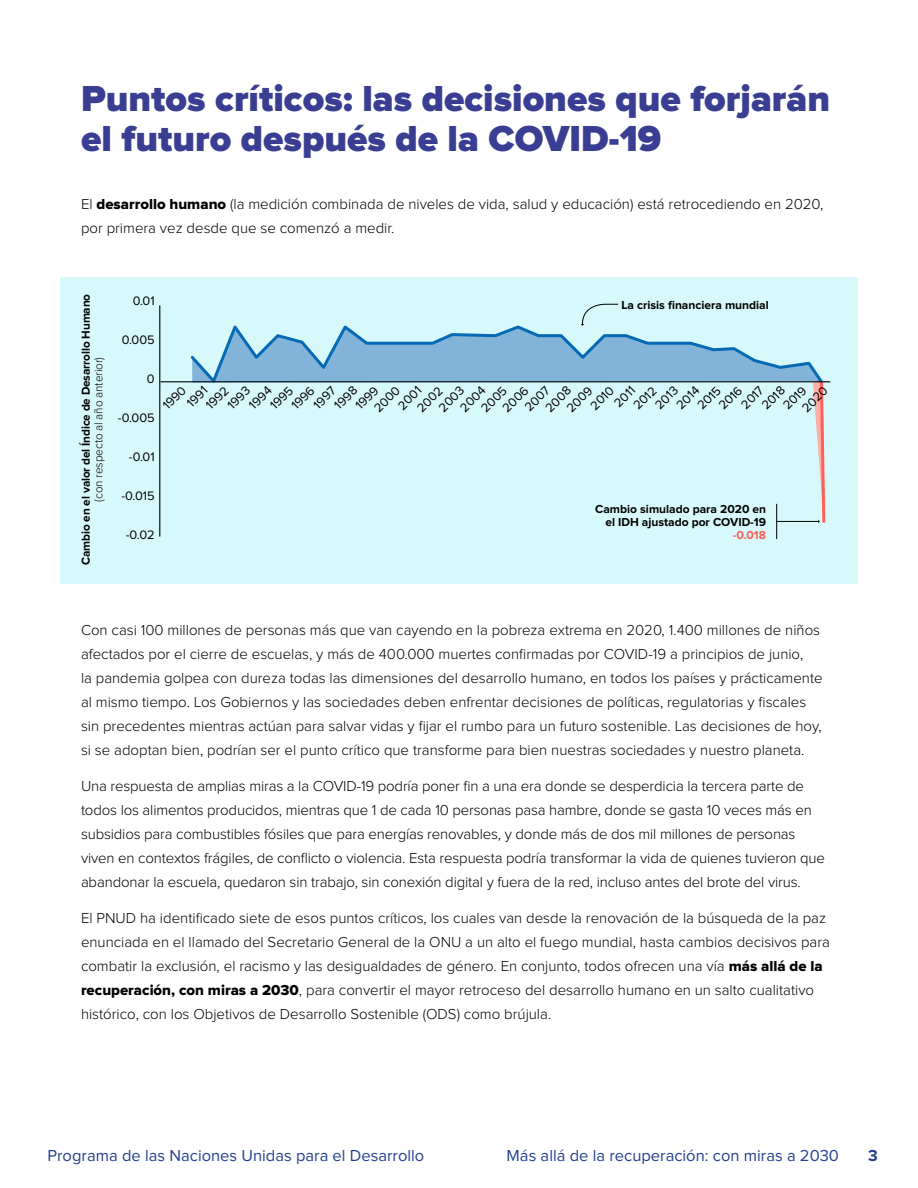
<style>
.page{position:relative;width:918px;height:1188px;background:#fff}
.page>*{position:absolute;margin:0;border:0;box-sizing:border-box;transform-origin:0 0}
.t1{font:900 37.5px/40.5px "Proxima Nova";color:#3a3e92}
.t2{font:16.5px "Proxima Nova";color:#25408f}
.t3{font:700 16.5px "Proxima Nova";color:#25408f}
.t4{font:300 15px/24px "Proxima Nova";color:#000}
.t5{font:12.75px "Proxima Nova";color:#000}
.t6{font:700 12px/12.9px "Proxima Nova";color:#000;text-align:right}
.t7{font:300 12px "Proxima Nova";letter-spacing:-.01em;color:#000}
.t8{font:700 12px "Proxima Nova";color:#ff5f55}
.s1{font-family:"Proxima Nova Extrabld";font-weight:400}
</style>
<div class="page">
<div style="left:60px;top:277px;width:798px;height:307px;background:#d8f9fb"></div>
<hr style="left:159px;top:305px;width:1px;height:232px;background:#000">
<hr style="left:161px;top:381px;width:669px;height:1px;background:#000">
<hr style="left:776px;top:504px;width:1px;height:35px;background:#000">
<svg style="left:188px;top:303px;width:639px;height:221px"></svg>
<h1 class="t1" style="left:81px;top:79px;width:751px">Puntos críticos: las decisiones que forjarán el futuro después de la COVID-19</h1>
<p class="t4" style="left:81px;top:192px;width:744px">El <span class="s1">desarrollo humano</span> (la medición combinada de niveles de vida, salud y educación) está retrocediendo en 2020, por primera vez desde que se comenzó a medir.</p>
<p class="t6" style="left:80px;top:565px;width:273px;rotate:-90deg">Cambio en el valor del Índice de Desarrollo Humano</p>
<p class="t7" style="left:92px;top:502px;width:146px;rotate:-90deg">(con respecto al año anterior)</p>
<p class="t5" style="left:133px;top:294px;width:24px">0.01</p>
<p class="t5" style="left:122px;top:333px;width:35px">0.005</p>
<p class="t5" style="left:147px;top:372px;width:9px">0</p>
<p class="t5" style="left:118px;top:411px;width:38px">-0.005</p>
<p class="t5" style="left:129px;top:450px;width:27px">-0.01</p>
<p class="t5" style="left:121px;top:489px;width:35px">-0.015</p>
<p class="t5" style="left:126px;top:528px;width:31px">-0.02</p>
<p class="t6" style="left:621px;top:299px;width:149px">La crisis financiera mundial</p>
<p class="t5" style="left:522px;top:404px;width:31px;rotate:-45deg">2007</p>
<p class="t5" style="left:310px;top:402px;width:27px;rotate:-45deg">1997</p>
<p class="t5" style="left:738px;top:402px;width:28px;rotate:-45deg">2017</p>
<p class="t5" style="left:246px;top:402px;width:28px;rotate:-45deg">1994</p>
<p class="t5" style="left:457px;top:405px;width:32px;rotate:-45deg">2004</p>
<p class="t5" style="left:673px;top:402px;width:28px;rotate:-45deg">2014</p>
<p class="t5" style="left:288px;top:402px;width:28px;rotate:-45deg">1996</p>
<p class="t5" style="left:353px;top:402px;width:28px;rotate:-45deg">1999</p>
<p class="t5" style="left:500px;top:405px;width:32px;rotate:-45deg">2006</p>
<p class="t5" style="left:564px;top:405px;width:32px;rotate:-45deg">2009</p>
<p class="t5" style="left:716px;top:402px;width:29px;rotate:-45deg">2016</p>
<p class="t5" style="left:780px;top:402px;width:29px;rotate:-45deg">2019</p>
<p class="t5" style="left:160px;top:402px;width:29px;rotate:-45deg">1990</p>
<p class="t5" style="left:184px;top:400px;width:25px;rotate:-45deg">1991</p>
<p class="t5" style="left:371px;top:405px;width:32px;rotate:-45deg">2000</p>
<p class="t5" style="left:799px;top:405px;width:32px;rotate:-45deg">2020</p>
<p class="t5" style="left:587px;top:403px;width:29px;rotate:-45deg">2010</p>
<p class="t5" style="left:611px;top:400px;width:25px;rotate:-45deg">2011</p>
<p class="t5" style="left:759px;top:402px;width:29px;rotate:-45deg">2018</p>
<p class="t5" style="left:331px;top:402px;width:28px;rotate:-45deg">1998</p>
<p class="t5" style="left:542px;top:405px;width:32px;rotate:-45deg">2008</p>
<p class="t5" style="left:225px;top:402px;width:28px;rotate:-45deg">1993</p>
<p class="t5" style="left:436px;top:405px;width:32px;rotate:-45deg">2003</p>
<p class="t5" style="left:652px;top:402px;width:28px;rotate:-45deg">2013</p>
<p class="t5" style="left:267px;top:402px;width:28px;rotate:-45deg">1995</p>
<p class="t5" style="left:478px;top:405px;width:32px;rotate:-45deg">2005</p>
<p class="t5" style="left:695px;top:402px;width:29px;rotate:-45deg">2015</p>
<p class="t5" style="left:203px;top:402px;width:28px;rotate:-45deg">1992</p>
<p class="t5" style="left:414px;top:405px;width:32px;rotate:-45deg">2002</p>
<p class="t5" style="left:630px;top:402px;width:29px;rotate:-45deg">2012</p>
<p class="t5" style="left:395px;top:403px;width:29px;rotate:-45deg">2001</p>
<p class="t6" style="left:595px;top:503px;width:172px">Cambio simulado para 2020 en el IDH ajustado por COVID-19</p>
<p class="t8" style="left:733px;top:528px;width:35px">-0.018</p>
<p class="t4" style="left:81px;top:618px;width:743px">Con casi 100 millones de personas más que van cayendo en la pobreza extrema en 2020, 1.400 millones de niños afectados por el cierre de escuelas, y más de 400.000 muertes confirmadas por COVID-19 a principios de junio,<br>la pandemia golpea con dureza todas las dimensiones del desarrollo humano, en todos los países y prácticamente al mismo tiempo. Los Gobiernos y las sociedades deben enfrentar decisiones de políticas, regulatorias y fiscales sin precedentes mientras actúan para salvar vidas y fijar el rumbo para un futuro sostenible. Las decisiones de hoy, si se adoptan bien, podrían ser el punto crítico que transforme para bien nuestras sociedades y nuestro planeta.</p>
<p class="t4" style="left:81px;top:774px;width:746px">Una respuesta de amplias miras a la COVID-19 podría poner fin a una era donde se desperdicia la tercera parte de todos los alimentos producidos, mientras que 1 de cada 10 personas pasa hambre, donde se gasta 10 veces más en subsidios para combustibles fósiles que para energías renovables, y donde más de dos mil millones de personas viven en contextos frágiles, de conflicto o violencia. Esta respuesta podría transformar la vida de quienes tuvieron que abandonar la escuela, quedaron sin trabajo, sin conexión digital y fuera de la red, incluso antes del brote del virus.</p>
<p class="t4" style="left:81px;top:906px;width:750px">El PNUD ha identificado siete de esos puntos críticos, los cuales van desde la renovación de la búsqueda de la paz enunciada en el llamado del Secretario General de la ONU a un alto el fuego mundial, hasta cambios decisivos para combatir la exclusión, el racismo y las desigualdades de género. En conjunto, todos ofrecen una vía <span class="s1">más allá de la recuperación, con miras a 2030</span>, para convertir el mayor retroceso del desarrollo humano en un salto cualitativo histórico, con los Objetivos de Desarrollo Sostenible (ODS) como brújula.</p>
<p class="t2" style="left:48px;top:1146px;width:378px">Programa de las Naciones Unidas para el Desarrollo</p>
<p class="t2" style="left:507px;top:1146px;width:334px">Más allá de la recuperación: con miras a 2030</p>
<p class="t3" style="left:868px;top:1146px;width:11px">3</p>
</div>
